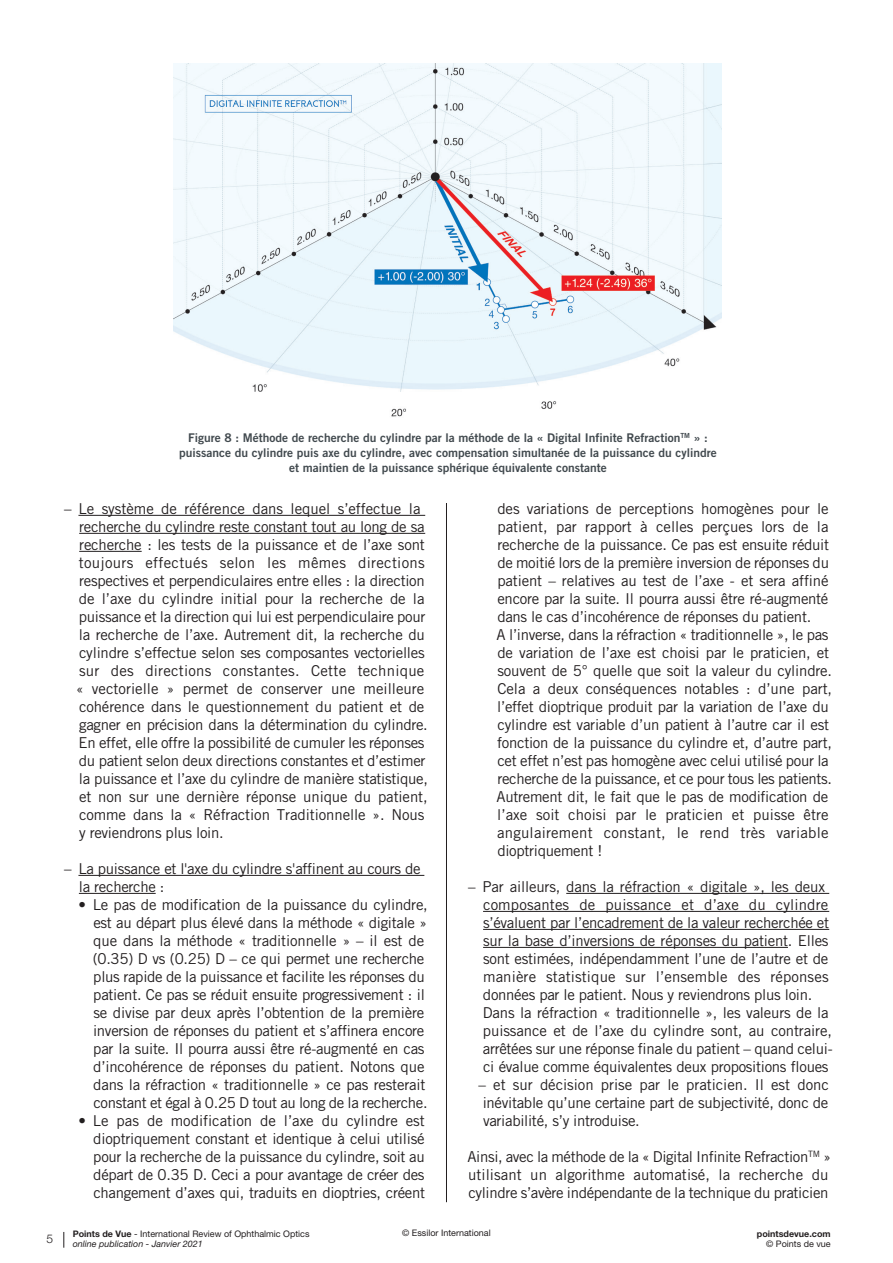
<style>
.page{position:relative;width:893px;height:1263px;background:#fff}
.page>*{position:absolute;margin:0;border:0;box-sizing:border-box;transform-origin:0 0}
.lista_bw{font:15px/18px "Trade Gothic LT Std";letter-spacing:-.015em;color:#231f20}
.txt___0dst{font:15px/18px "Trade Gothic LT Std";letter-spacing:-.02em;color:#231f20}
._03_texte_courant{font:15px/18px "Trade Gothic LT Std";letter-spacing:-.02em;color:#231f20}
.Texte_Tableau{font:12px/15px "Trade Gothic LT Std Bd 2";color:#41494e;text-align:center}
.t1{font:300 12px "Helvetica Neue LT Std";color:#231f20}
.t2{font:9px/10.8px "Helvetica Neue LT Std";color:#231f20}
.t3{font:700 9px "Helvetica Neue LT Std";color:#231f20}
.s1{font-weight:700}
.s2{font-style:italic}
</style>
<div class="page">
<svg style="left:64px;top:1232px;width:1px;height:16px"></svg>
<hr style="left:78px;top:515px;width:347px;height:1px;background:#231f20">
<hr style="left:79px;top:533px;width:346px;height:1px;background:#231f20">
<hr style="left:79px;top:551px;width:63px;height:1px;background:#231f20">
<hr style="left:78px;top:875px;width:346px;height:1px;background:#231f20">
<hr style="left:79px;top:893px;width:77px;height:1px;background:#231f20">
<hr style="left:566px;top:893px;width:263px;height:1px;background:#231f20">
<hr style="left:483px;top:911px;width:346px;height:1px;background:#231f20">
<hr style="left:483px;top:929px;width:346px;height:1px;background:#231f20">
<hr style="left:483px;top:947px;width:305px;height:1px;background:#231f20">
<hr style="left:446px;top:503px;width:1px;height:699px;background:#231f20">
<img style="left:174px;top:64px;width:548px;height:353px">
<p class="t1" style="left:46px;top:1231px;width:8px">5</p>
<p class="Texte_Tableau" style="left:179px;top:430px;width:539px">Figure 8 : Méthode de recherche du cylindre par la méthode de la « Digital Infinite Refraction<sup>TM</sup> » : puissance du cylindre puis axe du cylindre, avec compensation simultanée de la puissance du cylindre et maintien de la puissance sphérique équivalente constante</p>
<p class="lista_bw" style="left:76px;top:499px;width:353px;text-indent:-12px">– Le système de référence dans lequel s’effectue la recherche du cylindre reste constant tout au long de sa recherche : les tests de la puissance et de l’axe sont toujours effectués selon les mêmes directions respectives et perpendiculaires entre elles : la direction de l’axe du cylindre initial pour la recherche de la puissance et la direction qui lui est perpendiculaire pour la recherche de l’axe. Autrement dit, la recherche du cylindre s’effectue selon ses composantes vectorielles sur des directions constantes. Cette technique « vectorielle » permet de conserver une meilleure cohérence dans le questionnement du patient et de gagner en précision dans la détermination du cylindre.<br>En effet, elle offre la possibilité de cumuler les réponses du patient selon deux directions constantes et d’estimer la puissance et l’axe du cylindre de manière statistique, et non sur une dernière réponse unique du patient, comme dans la « Réfraction Traditionnelle ». Nous y reviendrons plus loin.</p>
<p class="lista_bw" style="left:79px;top:859px;width:343px;text-indent:-15px">– La puissance et l'axe du cylindre s'affinent au cours de la recherche :</p>
<p class="_03_texte_courant" style="left:93px;top:895px;width:337px;text-indent:-14px">• Le pas de modification de la puissance du cylindre, est au départ plus élevé dans la méthode « digitale » que dans la méthode « traditionnelle » – il est de (0.35) D vs (0.25) D – ce qui permet une recherche plus rapide de la puissance et facilite les réponses du patient. Ce pas se réduit ensuite progressivement : il se divise par deux après l’obtention de la première inversion de réponses du patient et s’affinera encore par la suite. Il pourra aussi être ré-augmenté en cas d’incohérence de réponses du patient. Notons que dans la réfraction « traditionnelle » ce pas resterait constant et égal à 0.25 D tout au long de la recherche.</p>
<p class="txt___0dst" style="left:93px;top:1111px;width:333px;text-align:justify;text-indent:-15px">• Le pas de modification de l’axe du cylindre est dioptriquement constant et identique à celui utilisé pour la recherche de la puissance du cylindre, soit au départ de 0.35 D. Ceci a pour avantage de créer des changement d’axes qui, traduits en dioptries, créent</p>
<p class="txt___0dst" style="left:497px;top:499px;width:337px">des variations de perceptions homogènes pour le patient, par rapport à celles perçues lors de la recherche de la puissance. Ce pas est ensuite réduit de moitié lors de la première inversion de réponses du patient – relatives au test de l’axe - et sera affiné encore par la suite. Il pourra aussi être ré-augmenté dans le cas d’incohérence de réponses du patient.<br>A l’inverse, dans la réfraction « traditionnelle », le pas de variation de l’axe est choisi par le praticien, et souvent de 5° quelle que soit la valeur du cylindre.<br>Cela a deux conséquences notables : d’une part, l’effet dioptrique produit par la variation de l’axe du cylindre est variable d’un patient à l’autre car il est fonction de la puissance du cylindre et, d’autre part, cet effet n’est pas homogène avec celui utilisé pour la recherche de la puissance, et ce pour tous les patients.<br>Autrement dit, le fait que le pas de modification de l’axe soit choisi par le praticien et puisse être angulairement constant, le rend très variable dioptriquement !</p>
<p class="lista_bw" style="left:483px;top:877px;width:351px;text-indent:-15px">– Par ailleurs, dans la réfraction « digitale », les deux composantes de puissance et d’axe du cylindre s’évaluent par l’encadrement de la valeur recherchée et sur la base d’inversions de réponses du patient. Elles sont estimées, indépendamment l’une de l’autre et de manière statistique sur l’ensemble des réponses données par le patient. Nous y reviendrons plus loin.<br>Dans la réfraction « traditionnelle », les valeurs de la puissance et de l’axe du cylindre sont, au contraire, arrêtées sur une réponse finale du patient – quand celui&shy;ci évalue comme équivalentes deux propositions floues</p>
<p class="lista_bw" style="left:479px;top:1075px;width:352px;text-align:justify">– et sur décision prise par le praticien. Il est donc inévitable qu’une certaine part de subjectivité, donc de variabilité, s’y introduise.</p>
<p class="txt___0dst" style="left:467px;top:1147px;width:365px">Ainsi, avec la méthode de la « Digital Infinite Refraction<sup>TM</sup> » utilisant un algorithme automatisé, la recherche du cylindre s’avère indépendante de la technique du praticien</p>
<p class="t2" style="left:73px;top:1228px;width:238px"><span class="s1">Points de Vue</span> - International Review of Ophthalmic Optics <span class="s2">online publication - Janvier 2021</span></p>
<p class="t2" style="left:402px;top:1227px;width:90px">© Essilor International</p>
<p class="t3" style="left:757px;top:1228px;width:75px">pointsdevue.com</p>
<p class="t2" style="left:766px;top:1238px;width:66px">© Points de vue</p>
</div>
